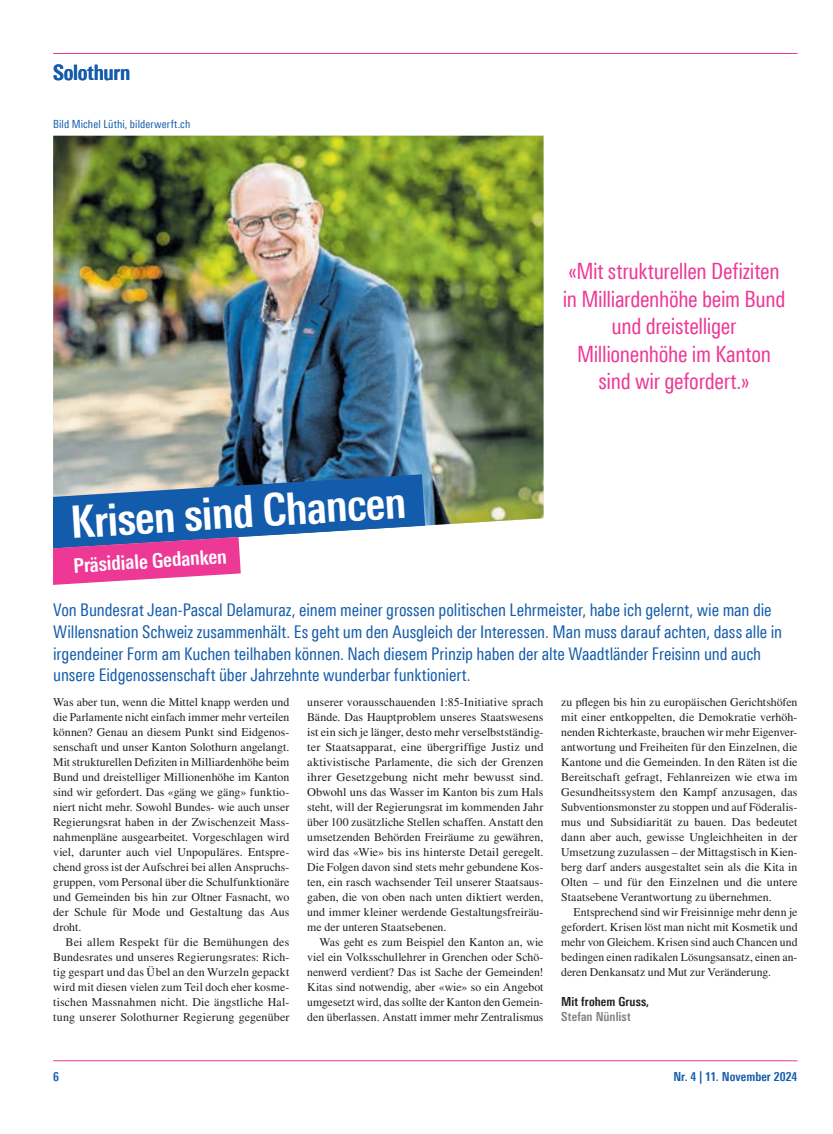
<style>
.page{position:relative;width:833px;height:1134px;background:#fff}
.page>*{position:absolute;margin:0;border:0;box-sizing:border-box;transform-origin:0 0}
.t1{font:700 44.75px "Linotype Univers 620 Cn";color:#fff}
.t2{font:22.5px/27.5px "Linotype Univers 420 Cn";letter-spacing:-.015em;color:#ed3896;text-align:center}
.t3{font:700 21.25px "Linotype Univers 620 Cn";letter-spacing:-.01em;color:#135cab}
.t4{font:700 20.12px "Linotype Univers 620 Cn";color:#fff}
.t5{font:17.5px/21.9px "Linotype Univers 420 Cn";letter-spacing:-.005em;color:#135cab}
.t6{font:700 12.5px "Linotype Univers 620 Cn";letter-spacing:.005em;color:#135cab}
.t7{font:700 12.5px "Linotype Univers 620 Cn";letter-spacing:.01em;color:#231f20}
.t8{font:700 12.5px "Linotype Univers 620 Cn";letter-spacing:.005em;color:#808285}
.t9{font:11.88px/15px "Times LT";letter-spacing:.005em;color:#231f20;text-align:justify}
.t10{font:11.25px "Linotype Univers 420 Cn";letter-spacing:.01em;color:#135cab}
</style>
<div class="page">
<hr style="left:53px;top:1060px;width:744px;height:1px;background:#ed3896">
<hr style="left:53px;top:53px;width:744px;height:1px;background:#ed3896">
<img style="left:53px;top:136px;width:490px;height:387px">
<img style="left:53px;top:455px;width:425px;height:80px">
<svg style="left:53px;top:517px;width:225px;height:68px"></svg>
<h3 class="t3" style="left:53px;top:60px;width:79px">Solothurn</h3>
<p class="t10" style="left:53px;top:117px;width:139px">Bild Michel Lüthi, bilderwerft.ch</p>
<h1 class="t1" style="left:69px;top:494px;width:338px;rotate:-3deg">Krisen sind Chancen</h1>
<h3 class="t4" style="left:73px;top:553px;width:155px;rotate:-3deg">Präsidiale Gedanken</h3>
<h2 class="t2" style="left:562px;top:257px;width:224px">«Mit strukturellen Defiziten in Milliardenhöhe beim Bund und dreistelliger<br>Millionenhöhe im Kanton sind wir gefordert.»</h2>
<p class="t5" style="left:53px;top:598px;width:730px">Von Bundesrat Jean-Pascal Delamuraz, einem meiner grossen politischen Lehrmeister, habe ich gelernt, wie man die Willensnation Schweiz zusammenhält. Es geht um den Ausgleich der Interessen. Man muss darauf achten, dass alle in irgendeiner Form am Kuchen teilhaben können. Nach diesem Prinzip haben der alte Waadtländer Freisinn und auch unsere Eidgenossenschaft über Jahrzehnte wunderbar funktioniert.</p>
<p class="t9" style="left:53px;top:694px;width:238px">Was aber tun, wenn die Mittel knapp werden und die Parlamente nicht einfach immer mehr verteilen können? Genau an diesem Punkt sind Eidgenos&shy;senschaft und unser Kanton Solothurn angelangt.<br>Mit strukturellen Defiziten in Milliardenhöhe beim Bund und dreistelliger Millionenhöhe im Kanton sind wir gefordert. Das «gäng we gäng» funktio&shy;niert nicht mehr. Sowohl Bundes- wie auch unser Regierungsrat haben in der Zwischenzeit Mass&shy;nahmenpläne ausgearbeitet. Vorgeschlagen wird viel, darunter auch viel Unpopuläres. Entspre&shy;chend gross ist der Aufschrei bei allen Anspruchs&shy;gruppen, vom Personal über die Schulfunktionäre und Gemeinden bis hin zur Oltner Fasnacht, wo der Schule für Mode und Gestaltung das Aus droht.</p>
<p class="t9" style="left:53px;top:934px;width:238px;text-indent:12px">Bei allem Respekt für die Bemühungen des Bundesrates und unseres Regierungsrates: Rich&shy;tig gespart und das Übel an den Wurzeln gepackt wird mit diesen vielen zum Teil doch eher kosme&shy;tischen Massnahmen nicht. Die ängstliche Hal&shy;tung unserer Solothurner Regierung gegenüber</p>
<p class="t9" style="left:307px;top:694px;width:238px">unserer vorausschauenden 1:85-Initiative sprach Bände. Das Hauptproblem unseres Staatswesens ist ein sich je länger, desto mehr verselbstständig&shy;ter Staatsapparat, eine übergriffige Justiz und aktivistische Parlamente, die sich der Grenzen ihrer Gesetzgebung nicht mehr bewusst sind.<br>Obwohl uns das Wasser im Kanton bis zum Hals steht, will der Regierungsrat im kommenden Jahr über 100 zusätzliche Stellen schaffen. Anstatt den umsetzenden Behörden Freiräume zu gewähren, wird das «Wie» bis ins hinterste Detail geregelt.<br>Die Folgen davon sind stets mehr gebundene Kos&shy;ten, ein rasch wachsender Teil unserer Staatsaus&shy;gaben, die von oben nach unten diktiert werden, und immer kleiner werdende Gestaltungsfreiräu&shy;me der unteren Staatsebenen.</p>
<p class="t9" style="left:307px;top:934px;width:238px;text-indent:12px">Was geht es zum Beispiel den Kanton an, wie viel ein Volksschullehrer in Grenchen oder Schö&shy;nenwerd verdient? Das ist Sache der Gemeinden!<br>Kitas sind notwendig, aber «wie» so ein Angebot umgesetzt wird, das sollte der Kanton den Gemein&shy;den überlassen. Anstatt immer mehr Zentralismus</p>
<p class="t9" style="left:561px;top:694px;width:238px">zu pflegen bis hin zu europäischen Gerichtshöfen mit einer entkoppelten, die Demokratie verhöh&shy;nenden Richterkaste, brauchen wir mehr Eigenver&shy;antwortung und Freiheiten für den Einzelnen, die Kantone und die Gemeinden. In den Räten ist die Bereitschaft gefragt, Fehlanreizen wie etwa im Gesundheitssystem den Kampf anzusagen, das Subventionsmonster zu stoppen und auf Föderalis&shy;mus und Subsidiarität zu bauen. Das bedeutet dann aber auch, gewisse Ungleichheiten in der Umsetzung zuzulassen – der Mittagstisch in Kien&shy;berg darf anders ausgestaltet sein als die Kita in Olten – und für den Einzelnen und die untere Staatsebene Verantwortung zu übernehmen.</p>
<p class="t9" style="left:561px;top:904px;width:238px;text-indent:12px">Entsprechend sind wir Freisinnige mehr denn je gefordert. Krisen löst man nicht mit Kosmetik und mehr von Gleichem. Krisen sind auch Chancen und bedingen einen radikalen Lösungsansatz, einen an&shy;deren Denkansatz und Mut zur Veränderung.</p>
<p class="t7" style="left:561px;top:994px;width:89px">Mit frohem Gruss,</p>
<p class="t8" style="left:561px;top:1009px;width:71px">Stefan Nünlist</p>
<p class="t6" style="left:53px;top:1069px;width:7px">6</p>
<p class="t6" style="left:673px;top:1069px;width:126px">Nr. 4 | 11. November 2024</p>
</div>
